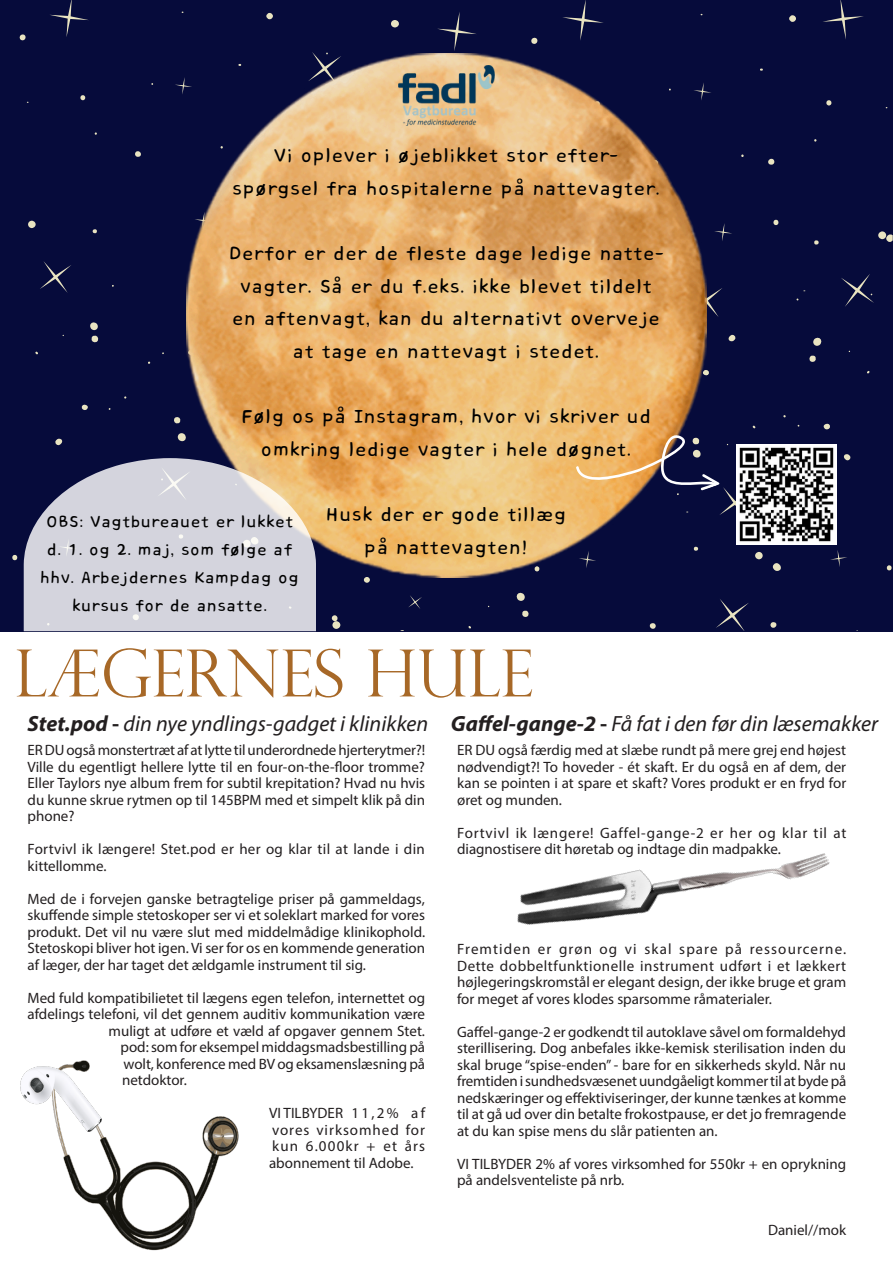
<style>
.page{position:relative;width:893px;height:1263px;background:#fff}
.page>*{position:absolute;margin:0;border:0;box-sizing:border-box;transform-origin:0 0}
.Overskrift_mellem{font:300 65.1px "Perpetua Titling";color:#a76827}
.t1{font:24px/32.5px "Core Bandi Face";color:#000;text-align:center}
.Brødtekst{font:italic 22.05px "Myriad Pro";color:#231f20}
.t2{font:20.55px/28px "Core Bandi Face";color:#000;text-align:center}
.Brødtekst-2{font:15px/16.5px "Myriad Pro";color:#231f20;text-align:justify}
.Brødtekst-3{font:15px/16.5px "Myriad Pro";letter-spacing:.02em;color:#231f20}
.s1{font-weight:700}
.s2{font-weight:700;font-style:normal}
</style>
<div class="page">
<div style="left:0;top:0;width:893px;height:631px;background:#060b3b"></div>
<svg style="left:50px;top:0;width:39px;height:37px"></svg>
<svg style="left:437px;top:12px;width:39px;height:39px"></svg>
<svg style="left:175px;top:77px;width:11px;height:17px"></svg>
<svg style="left:266px;top:12px;width:7px;height:8px"></svg>
<svg style="left:80px;top:95px;width:6px;height:5px"></svg>
<svg style="left:135px;top:151px;width:6px;height:6px"></svg>
<svg style="left:28px;top:221px;width:8px;height:7px"></svg>
<svg style="left:19px;top:34px;width:7px;height:7px"></svg>
<svg style="left:391px;top:20px;width:8px;height:8px"></svg>
<svg style="left:92px;top:229px;width:5px;height:4px"></svg>
<svg style="left:40px;top:261px;width:31px;height:32px"></svg>
<svg style="left:174px;top:417px;width:7px;height:7px"></svg>
<svg style="left:363px;top:577px;width:7px;height:6px"></svg>
<svg style="left:81px;top:404px;width:7px;height:6px"></svg>
<svg style="left:563px;top:0;width:40px;height:40px"></svg>
<svg style="left:714px;top:223px;width:18px;height:18px"></svg>
<svg style="left:789px;top:15px;width:7px;height:7px"></svg>
<svg style="left:531px;top:37px;width:7px;height:7px"></svg>
<svg style="left:773px;top:219px;width:5px;height:7px"></svg>
<svg style="left:716px;top:599px;width:33px;height:32px"></svg>
<svg style="left:707px;top:288px;width:15px;height:29px"></svg>
<svg style="left:772px;top:563px;width:9px;height:8px"></svg>
<svg style="left:728px;top:334px;width:8px;height:8px"></svg>
<svg style="left:649px;top:623px;width:7px;height:6px"></svg>
<svg style="left:755px;top:552px;width:8px;height:7px"></svg>
<svg style="left:516px;top:592px;width:9px;height:9px"></svg>
<svg style="left:408px;top:595px;width:14px;height:14px"></svg>
<svg style="left:522px;top:610px;width:7px;height:7px"></svg>
<svg style="left:331px;top:615px;width:10px;height:14px"></svg>
<svg style="left:12px;top:554px;width:5px;height:7px"></svg>
<svg style="left:90px;top:322px;width:9px;height:21px"></svg>
<svg style="left:177px;top:433px;width:9px;height:9px"></svg>
<svg style="left:830px;top:550px;width:17px;height:17px"></svg>
<svg style="left:770px;top:622px;width:7px;height:6px"></svg>
<svg style="left:887px;top:565px;width:5px;height:6px"></svg>
<svg style="left:809px;top:355px;width:7px;height:7px"></svg>
<svg style="left:843px;top:454px;width:8px;height:7px"></svg>
<svg style="left:823px;top:0;width:41px;height:39px"></svg>
<svg style="left:826px;top:100px;width:6px;height:5px"></svg>
<svg style="left:768px;top:159px;width:7px;height:6px"></svg>
<svg style="left:878px;top:231px;width:14px;height:11px"></svg>
<svg style="left:814px;top:240px;width:5px;height:5px"></svg>
<svg style="left:841px;top:274px;width:33px;height:33px"></svg>
<svg style="left:823px;top:423px;width:7px;height:6px"></svg>
<svg style="left:813px;top:337px;width:9px;height:9px"></svg>
<svg style="left:55px;top:438px;width:8px;height:8px"></svg>
<img style="left:186px;top:53px;width:521px;height:524px">
<img style="left:399px;top:65px;width:95px;height:61px">
<svg style="left:24px;top:458px;width:292px;height:173px;background:#c7c4cb"></svg>
<img style="left:736px;top:444px;width:101px;height:101px">
<svg style="left:575px;top:415px;width:184px;height:104px"></svg>
<img style="left:517px;top:853px;width:313px;height:72px">
<img style="left:20px;top:1060px;width:219px;height:191px">
<p class="t1" style="left:232px;top:140px;width:430px">Vi oplever i øjeblikket stor efter&shy;spørgsel fra hospitalerne på nattevagter.</p>
<p class="t1" style="left:229px;top:238px;width:436px">Derfor er der de fleste dage ledige natte&shy;vagter. Så er du f.eks. ikke blevet tildelt en aftenvagt, kan du alternativt overveje at tage en nattevagt i stedet.</p>
<p class="t1" style="left:241px;top:401px;width:412px">Følg os på Instagram, hvor vi skriver ud omkring ledige vagter i hele døgnet.</p>
<p class="t1" style="left:326px;top:499px;width:242px">Husk der er gode tillæg på nattevagten!</p>
<p class="t2" style="left:40px;top:508px;width:261px">OBS: Vagtbureauet er lukket d. 1. og 2. maj, som følge af hhv. Arbejdernes Kampdag og kursus for de ansatte.</p>
<p class="Overskrift_mellem" style="left:14px;top:634px;width:521px">LÆGERNES HULE</p>
<p class="Brødtekst" style="left:28px;top:710px;width:402px"><span class="s1">Stet.pod</span> <span class="s2">-</span> din nye yndlings-gadget i klinikken</p>
<p class="Brødtekst" style="left:451px;top:710px;width:429px"><span class="s1">Gaffel-gange-2</span> <span class="s2">-</span> Få fat i den før din læsemakker</p>
<p class="Brødtekst-2" style="left:457px;top:742px;width:391px">ER DU også færdig med at slæbe rundt på mere grej end højest nødvendigt?! To hoveder - ét skaft. Er du også en af dem, der kan se pointen i at spare et skaft? Vores produkt er en fryd for øret og munden.</p>
<p class="Brødtekst-2" style="left:457px;top:824px;width:391px">Fortvivl ik længere! Gaffel-gange-2 er her og klar til at diagnostisere dit høretab og indtage din madpakke.</p>
<p class="Brødtekst-2" style="left:28px;top:742px;width:399px">ER DU også monstertræt af at lytte til underordnede hjerterytmer?!<br>Ville du egentligt hellere lytte til en four-on-the-floor tromme?<br>Eller Taylors nye album frem for subtil krepitation? Hvad nu hvis du kunne skrue rytmen op til 145BPM med et simpelt klik på din phone?</p>
<p class="Brødtekst-3" style="left:28px;top:841px;width:399px">Fortvivl ik længere! Stet.pod er her og klar til at lande i din kittellomme.</p>
<p class="Brødtekst-2" style="left:28px;top:890px;width:399px">Med de i forvejen ganske betragtelige priser på gammeldags, skuffende simple stetoskoper ser vi et soleklart marked for vores produkt. Det vil nu være slut med middelmådige klinikophold.<br>Stetoskopi bliver hot igen. Vi ser for os en kommende generation af læger, der har taget det ældgamle instrument til sig.</p>
<p class="Brødtekst-2" style="left:28px;top:989px;width:399px">Med fuld kompatibilietet til lægens egen telefon, internettet og</p>
<p class="Brødtekst-2" style="left:28px;top:1006px;width:399px">afdelings telefoni, vil det gennem auditiv kommunikation være</p>
<p class="Brødtekst-2" style="left:109px;top:1022px;width:318px">muligt at udføre et væld af opgaver gennem Stet.</p>
<p class="Brødtekst-2" style="left:121px;top:1039px;width:306px">pod: som for eksempel middagsmadsbestilling på</p>
<p class="Brødtekst-2" style="left:124px;top:1055px;width:303px">wolt, konference med BV og eksamenslæsning på</p>
<p class="Brødtekst-2" style="left:122px;top:1072px;width:66px">netdoktor.</p>
<p class="Brødtekst-2" style="left:269px;top:1105px;width:158px">VI TILBYDER 1 1 , 2 % a f vores virksomhed for kun 6.000kr + et års abonnement til Adobe.</p>
<p class="Brødtekst-2" style="left:457px;top:941px;width:391px">Fremtiden er grøn og vi skal spare på ressourcerne.<br>Dette dobbeltfunktionelle instrument udført i et lækkert højlegeringskromstål er elegant design, der ikke bruge et gram for meget af vores klodes sparsomme råmaterialer.</p>
<p class="Brødtekst-2" style="left:457px;top:1023px;width:391px">Gaffel-gange-2 er godkendt til autoklave såvel om formaldehyd sterillisering. Dog anbefales ikke-kemisk sterilisation inden du skal bruge “spise-enden” - bare for en sikkerheds skyld. Når nu fremtiden i sundhedsvæsenet uundgåeligt kommer til at byde på nedskæringer og effektiviseringer, der kunne tænkes at komme til at gå ud over din betalte frokostpause, er det jo fremragende at du kan spise mens du slår patienten an.</p>
<p class="Brødtekst-2" style="left:457px;top:1155px;width:391px">VI TILBYDER 2% af vores virksomhed for 550kr + en oprykning på andelsventeliste på nrb.</p>
<p class="Brødtekst-2" style="left:768px;top:1221px;width:80px">Daniel//mok</p>
</div>
